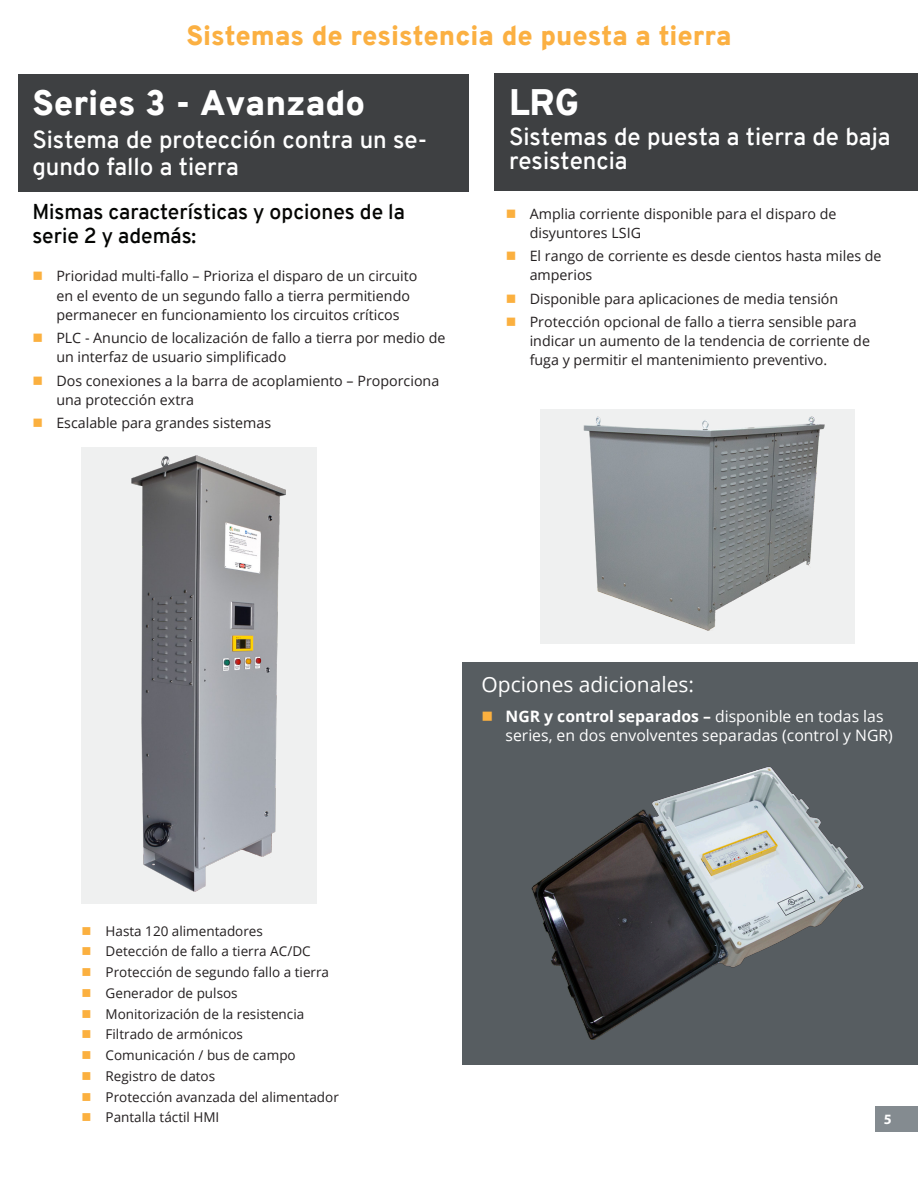
<style>
.page{position:relative;width:918px;height:1188px;background:#fff}
.page>*{position:absolute;margin:0;border:0;box-sizing:border-box;transform-origin:0 0}
.Page_Subheader_White{font:900 36px "Overpass";color:#fff}
.Page_Header_White_Te{font:900 34.5px "Overpass";color:#fff}
.Page_Header_White_Te-2{font:900 27px "Overpass";color:#fbb042}
.Page_Subheader_White-2{font:600 24px/27px "Overpass";color:#fff}
.List_header{font:600 21px/24px "Overpass";color:#040503}
.List_header-2{font:21px "Open Sans";color:#fff}
.t1{font:15.75px/19.2px "Open Sans";color:#fff}
.t2{font:14.25px/19.2px "Open Sans";color:#231f20}
.t3{font:700 14.25px "Myriad Pro";color:#fff}
.t4{font:13.5px "Open Sans";color:#231f20}
.s1{font-weight:700}
</style>
<div class="page">
<div style="left:875px;top:1106px;width:43px;height:25px;background:#848b90"></div>
<div style="left:82px;top:447px;width:235px;height:457px;background:#eff0f0"></div>
<img style="left:132px;top:455px;width:153px;height:436px">
<div style="left:18px;top:74px;width:451px;height:118px;background:#3e4042"></div>
<div style="left:462px;top:662px;width:456px;height:403px;background:#575d61"></div>
<div style="left:494px;top:73px;width:424px;height:118px;background:#3e4042"></div>
<div style="left:540px;top:409px;width:314px;height:235px;background:#eff0f0"></div>
<img style="left:583px;top:416px;width:242px;height:215px">
<img style="left:531px;top:767px;width:333px;height:272px">
<p class="Page_Header_White_Te-2" style="left:186px;top:16px;width:547px">Sistemas de resistencia de puesta a tierra</p>
<p class="Page_Header_White_Te" style="left:32px;top:78px;width:334px">Series 3 - Avanzado</p>
<p class="Page_Subheader_White-2" style="left:32px;top:126px;width:396px">Sistema de protección contra un se&shy;gundo fallo a tierra</p>
<p class="List_header" style="left:32px;top:200px;width:374px">Mismas características y opciones de la serie 2 y además:</p>
<p class="t2" style="left:56px;top:266px;width:363px">Prioridad multi-fallo – Prioriza el disparo de un circuito en el evento de un segundo fallo a tierra permitiendo permanecer en funcionamiento los circuitos críticos</p>
<p class="t2" style="left:56px;top:328px;width:391px">PLC - Anuncio de localización de fallo a tierra por medio de un interfaz de usuario simplificado</p>
<p class="t2" style="left:56px;top:370px;width:384px">Dos conexiones a la barra de acoplamiento – Proporciona una protección extra</p>
<p class="t2" style="left:56px;top:413px;width:216px">Escalable para grandes sistemas</p>
<p class="Page_Subheader_White" style="left:509px;top:76px;width:71px">LRG</p>
<p class="Page_Subheader_White-2" style="left:509px;top:124px;width:383px;line-height:24px">Sistemas de puesta a tierra de baja resistencia</p>
<p class="t2" style="left:530px;top:203px;width:308px">Amplia corriente disponible para el disparo de disyuntores LSIG</p>
<p class="t2" style="left:530px;top:246px;width:353px">El rango de corriente es desde cientos hasta miles de amperios</p>
<p class="t2" style="left:530px;top:288px;width:310px">Disponible para aplicaciones de media tensión</p>
<p class="t2" style="left:530px;top:312px;width:342px">Protección opcional de fallo a tierra sensible para indicar un aumento de la tendencia de corriente de fuga y permitir el mantenimiento preventivo.</p>
<p class="t4" style="left:106px;top:922px;width:159px">Hasta 120 alimentadores</p>
<p class="t4" style="left:106px;top:942px;width:207px">Detección de fallo a tierra AC/DC</p>
<p class="t4" style="left:106px;top:963px;width:225px">Protección de segundo fallo a tierra</p>
<p class="t4" style="left:106px;top:984px;width:134px">Generador de pulsos</p>
<p class="t4" style="left:106px;top:1005px;width:200px">Monitorización de la resistencia</p>
<p class="t4" style="left:106px;top:1025px;width:139px">Filtrado de armónicos</p>
<p class="t4" style="left:106px;top:1046px;width:192px">Comunicación / bus de campo</p>
<p class="t4" style="left:106px;top:1067px;width:111px">Registro de datos</p>
<p class="t4" style="left:106px;top:1088px;width:235px">Protección avanzada del alimentador</p>
<p class="t4" style="left:106px;top:1108px;width:115px">Pantalla táctil HMI</p>
<p class="List_header-2" style="left:482px;top:670px;width:214px">Opciones adicionales:</p>
<p class="t1" style="left:506px;top:706px;width:389px"><span class="s1">NGR y control separados –</span> disponible en todas las series, en dos envolventes separadas (control y NGR)</p>
<p class="t3" style="left:884px;top:1110px;width:9px">5</p>
</div>
